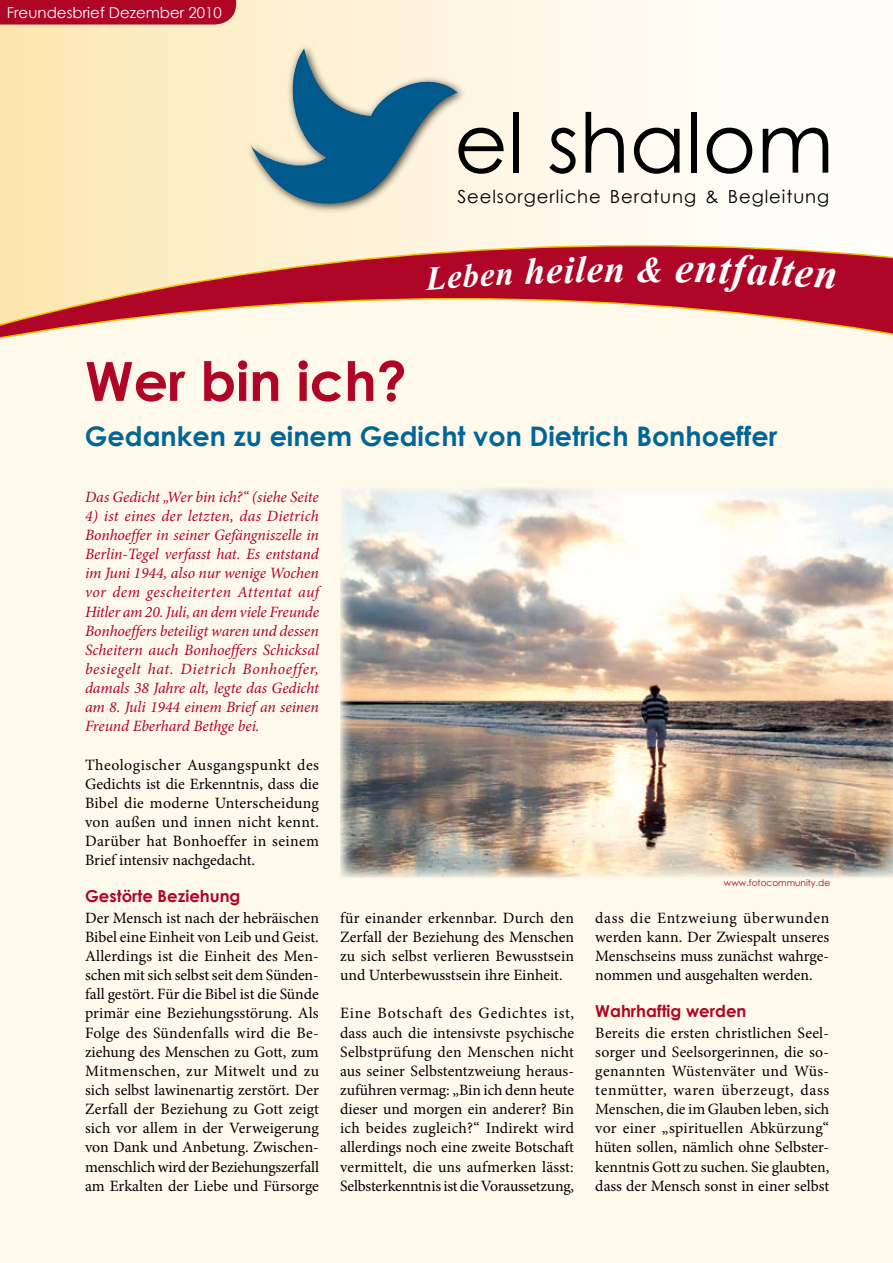
<style>
.page{position:relative;width:893px;height:1263px;background:#fff}
.page>*{position:absolute;margin:0;border:0;box-sizing:border-box;transform-origin:0 0}
.t1{font:82.5px "Century Gothic";color:#000}
.t2{font:700 54px "Century Gothic";color:#af0527}
.t3{font:italic 700 37.5px "Times New Roman";color:#fff}
.t4{font:700 27px "Century Gothic";color:#006696}
.t5{font:18px "Century Gothic";letter-spacing:.05em;color:#000}
.t6{font:700 16.5px "Century Gothic";color:#af0527}
.t7{font:15.75px/19.2px "Minion Pro";letter-spacing:-.005em;color:#000;text-align:justify}
.t8{font:italic 15.75px/19.2px "Minion Pro";letter-spacing:-.005em;color:#af0527;text-align:justify}
.t9{font:15px "Century Gothic";color:#fff}
.t10{font:9px "Century Gothic";color:#af0527}
.s1{font-size:36px}
</style>
<div class="page">
<div style="left:0;top:0;width:893px;height:351px;background:linear-gradient(to right,#fce8b5,#fff)"></div>
<svg style="left:0;top:245px;width:893px;height:53px;background:#d26f6a"></svg>
<div style="left:0;top:298px;width:893px;height:965px;background:#fff9eb"></div>
<div style="left:0;top:0;width:236px;height:25px;background:#af0527"></div>
<div style="left:245px;top:43px;width:223px;height:173px;background:#000;opacity:.75"></div>
<img style="left:249px;top:46px;width:77px;height:111px">
<img style="left:340px;top:488px;width:553px;height:389px">
<div style="left:424px;top:264px;width:88px;height:26px;background:#af0527"></div>
<div style="left:524px;top:257px;width:79px;height:27px;background:#af0527"></div>
<div style="left:676px;top:255px;width:160px;height:38px;background:#af0527"></div>
<p class="t9" style="left:7px;top:2px;width:217px">Freundesbrief Dezember 2010</p>
<h1 class="t1" style="left:454px;top:85px;width:381px">el shalom</h1>
<p class="t5" style="left:457px;top:183px;width:373px">Seelsorgerliche Beratung &amp; Begleitung</p>
<h3 class="t3" style="left:604px;top:243px;width:61px">n <span class="s1">&amp;</span></h3>
<h2 class="t2" style="left:85px;top:340px;width:323px">Wer bin ich?</h2>
<h3 class="t4" style="left:85px;top:416px;width:694px">Gedanken zu einem Gedicht von Dietrich Bonhoeffer</h3>
<p class="t8" style="left:85px;top:487px;width:235px">Das Gedicht „Wer bin ich?“ (siehe Seite</p>
<p class="t8" style="left:85px;top:506px;width:235px">4) ist eines der letzten, das Dietrich Bonhoeffer in seiner Gefängniszelle in Berlin-Tegel verfasst hat. Es entstand im Juni 1944, also nur wenige Wochen vor dem gescheiterten Attentat auf Hitler am 20. Juli, an dem viele Freunde Bonhoeffers beteiligt waren und dessen Scheitern auch Bonhoeffers Schicksal besiegelt hat. Dietrich Bonhoeffer, damals 38 Jahre alt, legte das Gedicht am 8. Juli 1944 einem Brief an seinen Freund Eberhard Bethge bei.</p>
<p class="t7" style="left:85px;top:755px;width:235px">Theologischer Ausgangspunkt des Gedichts ist die Erkenntnis, dass die Bibel die moderne Unterscheidung von außen und innen nicht kennt.<br>Darüber hat Bonhoeffer in seinem Brief intensiv nachgedacht.</p>
<p class="t6" style="left:85px;top:884px;width:157px">Gestörte Beziehung</p>
<p class="t7" style="left:85px;top:908px;width:236px">Der Mensch ist nach der hebräischen Bibel eine Einheit von Leib und Geist.<br>Allerdings ist die Einheit des Men&shy;schen mit sich selbst seit dem Sünden&shy;fall gestört. Für die Bibel ist die Sünde primär eine Beziehungsstörung. Als Folge des Sündenfalls wird die Be&shy;ziehung des Menschen zu Gott, zum Mitmenschen, zur Mitwelt und zu sich selbst lawinenartig zerstört. Der Zerfall der Beziehung zu Gott zeigt sich vor allem in der Verweigerung von Dank und Anbetung. Zwischen&shy;menschlich wird der Beziehungszerfall am Erkalten der Liebe und Fürsorge</p>
<p class="t7" style="left:340px;top:908px;width:235px">für einander erkennbar. Durch den Zerfall der Beziehung des Menschen zu sich selbst verlieren Bewusstsein und Unterbewusstsein ihre Einheit.</p>
<p class="t7" style="left:340px;top:1004px;width:236px">Eine Botschaft des Gedichtes ist, dass auch die intensivste psychische Selbstprüfung den Menschen nicht aus seiner Selbstentzweiung heraus&shy;zuführen vermag: „Bin ich denn heute dieser und morgen ein anderer? Bin ich beides zugleich?“ Indirekt wird allerdings noch eine zweite Botschaft vermittelt, die uns aufmerken lässt:<br>Selbsterkenntnis ist die Voraussetzung,</p>
<p class="t10" style="left:724px;top:876px;width:108px">www.fotocommunity.de</p>
<p class="t7" style="left:595px;top:908px;width:235px">dass die Entzweiung überwunden werden kann. Der Zwiespalt unseres Menschseins muss zunächst wahrge&shy;nommen und ausgehalten werden.</p>
<p class="t6" style="left:595px;top:998px;width:153px">Wahrhaftig werden</p>
<p class="t7" style="left:595px;top:1023px;width:235px">Bereits die ersten christlichen Seel&shy;sorger und Seelsorgerinnen, die so&shy;genannten Wüstenväter und Wüs&shy;tenmütter, waren überzeugt, dass Menschen, die im Glauben leben, sich vor einer „spirituellen Abkürzung“ hüten sollen, nämlich ohne Selbster&shy;kenntnis Gott zu suchen. Sie glaubten, dass der Mensch sonst in einer selbst</p>
</div>
